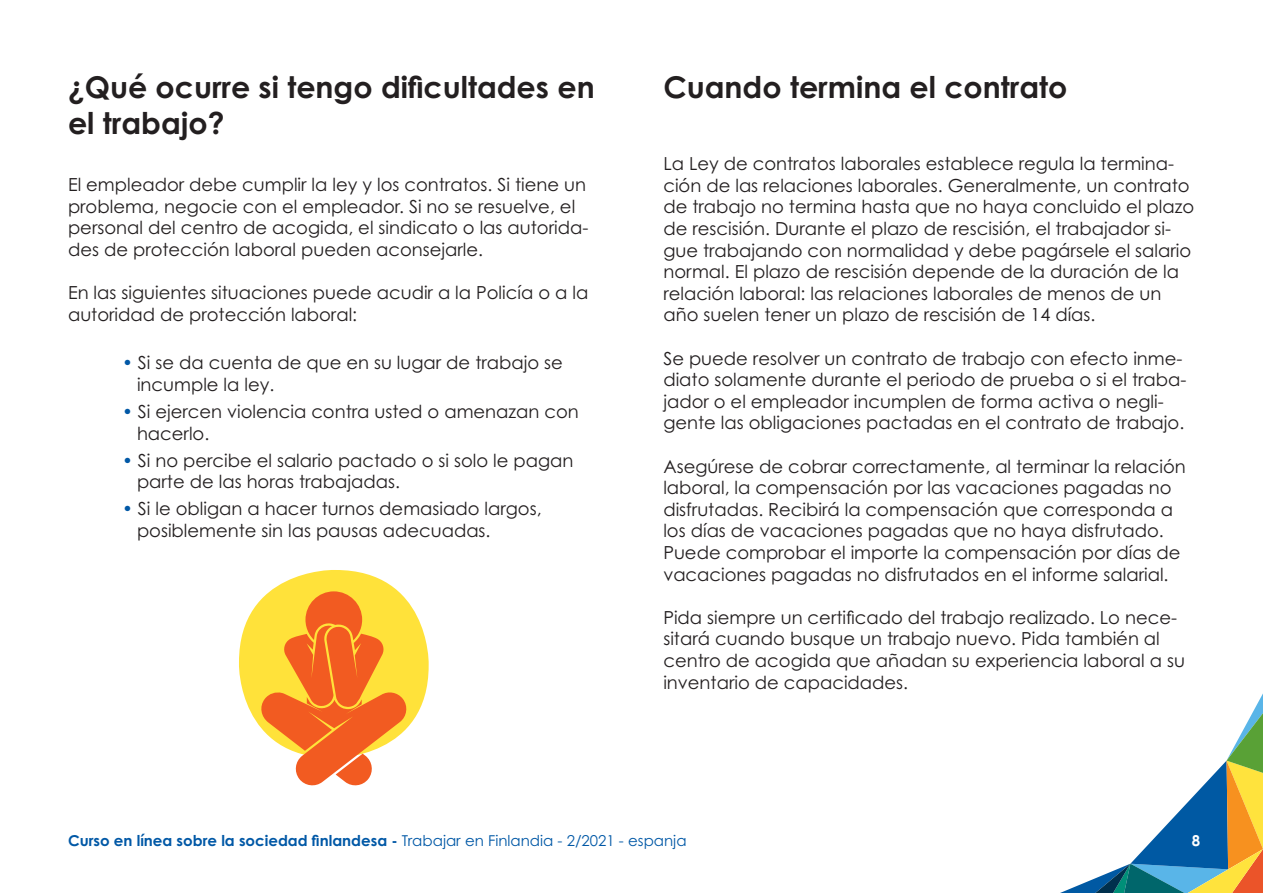
<style>
.page{position:relative;width:1263px;height:893px;background:#fff}
.page>*{position:absolute;margin:0;border:0;box-sizing:border-box;transform-origin:0 0}
.t1{font:700 30px/36px "Century Gothic Pro";color:#231f20}
.t2{font:18px/21.6px "Century Gothic Pro";color:#231f20}
.t3{font:700 15px "Century Gothic Pro";color:#0158a6}
.t4{font:700 15px "Century Gothic Pro";color:#fff}
.s1{color:#0158a6}
.s2{font-weight:400}
</style>
<div class="page">
<svg style="left:1060px;top:693px;width:203px;height:200px"></svg>
<div style="left:239px;top:570px;width:190px;height:188px;background:#ffe23a;border-radius:93px"></div>
<svg style="left:259px;top:591px;width:149px;height:195px"></svg>
<p class="t1" style="left:68px;top:68px;width:528px">¿Qué ocurre si tengo dificultades en el trabajo?</p>
<p class="t2" style="left:68px;top:174px;width:522px">El empleador debe cumplir la ley y los contratos. Si tiene un problema, negocie con el empleador. Si no se resuelve, el personal del centro de acogida, el sindicato o las autorida&shy;des de protección laboral pueden aconsejarle.</p>
<p class="t2" style="left:68px;top:282px;width:522px">En las siguientes situaciones puede acudir a la Policía o a la autoridad de protección laboral:</p>
<p class="t2" style="left:137px;top:352px;width:427px;text-indent:-15px"><span class="s1">•</span> Si se da cuenta de que en su lugar de trabajo se incumple la ley.</p>
<p class="t2" style="left:137px;top:400px;width:443px;text-indent:-15px"><span class="s1">•</span> Si ejercen violencia contra usted o amenazan con hacerlo.</p>
<p class="t2" style="left:137px;top:449px;width:438px;text-indent:-15px"><span class="s1">•</span> Si no percibe el salario pactado o si solo le pagan parte de las horas trabajadas.</p>
<p class="t2" style="left:137px;top:498px;width:406px;text-indent:-15px"><span class="s1">•</span> Si le obligan a hacer turnos demasiado largos, posiblemente sin las pausas adecuadas.</p>
<p class="t1" style="left:663px;top:68px;width:405px">Cuando termina el contrato</p>
<p class="t2" style="left:663px;top:153px;width:532px">La Ley de contratos laborales establece regula la termina&shy;ción de las relaciones laborales. Generalmente, un contrato de trabajo no termina hasta que no haya concluido el plazo de rescisión. Durante el plazo de rescisión, el trabajador si&shy;gue trabajando con normalidad y debe pagársele el salario normal. El plazo de rescisión depende de la duración de la relación laboral: las relaciones laborales de menos de un año suelen tener un plazo de rescisión de 14 días.</p>
<p class="t2" style="left:663px;top:347px;width:524px">Se puede resolver un contrato de trabajo con efecto inme&shy;diato solamente durante el periodo de prueba o si el traba&shy;jador o el empleador incumplen de forma activa o negli&shy;gente las obligaciones pactadas en el contrato de trabajo.</p>
<p class="t2" style="left:663px;top:455px;width:524px">Asegúrese de cobrar correctamente, al terminar la relación laboral, la compensación por las vacaciones pagadas no disfrutadas. Recibirá la compensación que corresponda a los días de vacaciones pagadas que no haya disfrutado.<br>Puede comprobar el importe la compensación por días de vacaciones pagadas no disfrutados en el informe salarial.</p>
<p class="t2" style="left:663px;top:606px;width:523px">Pida siempre un certificado del trabajo realizado. Lo nece&shy;sitará cuando busque un trabajo nuevo. Pida también al centro de acogida que añadan su experiencia laboral a su inventario de capacidades.</p>
<p class="t3" style="left:68px;top:831px;width:620px">Curso en línea sobre la sociedad finlandesa - <span class="s2">Trabajar en Finlandia - 2/2021 - espanja</span></p>
<p class="t4" style="left:1192px;top:831px;width:10px">8</p>
</div>
